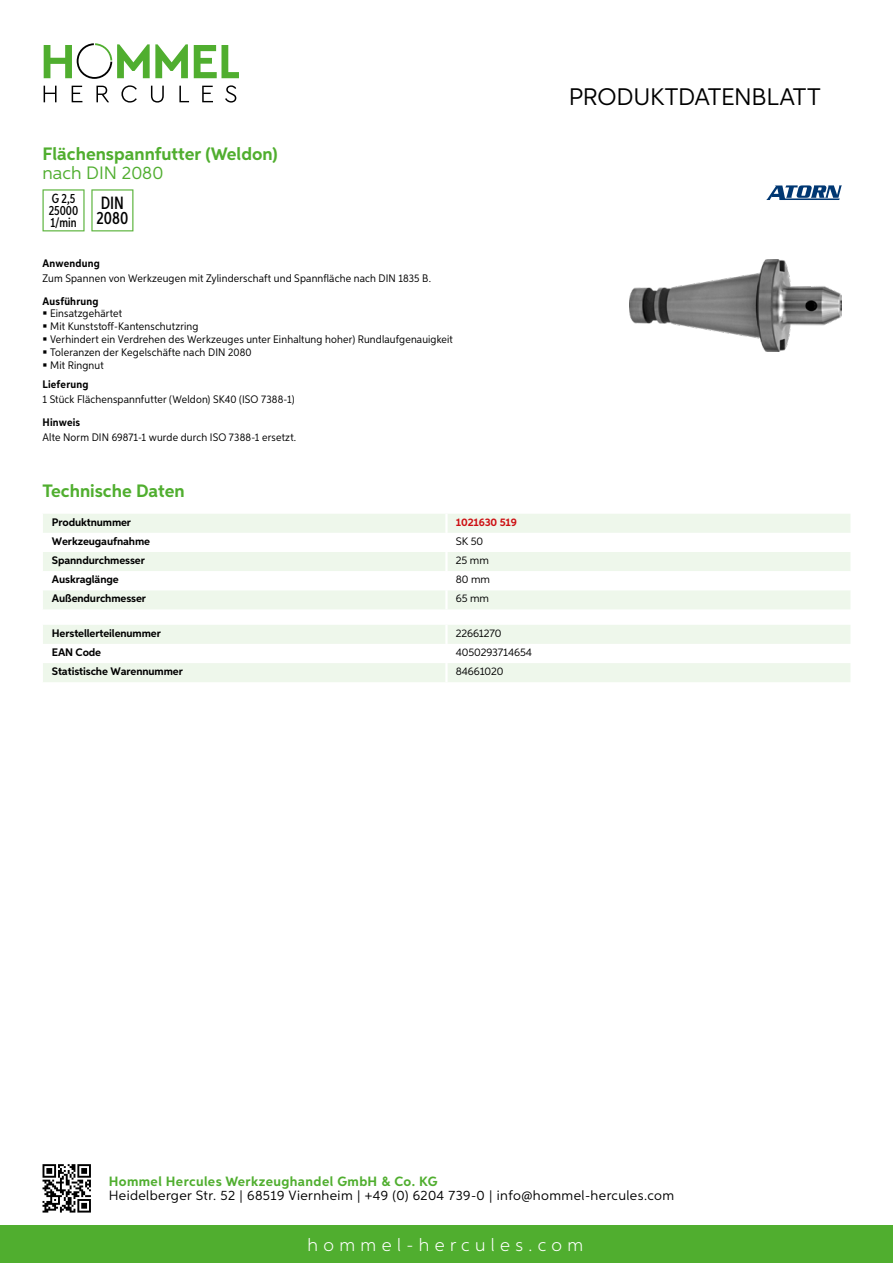
<style>
.page{position:relative;width:893px;height:1263px;background:#fff}
.page>*{position:absolute;margin:0;border:0;box-sizing:border-box;transform-origin:0 0}
.t1{font:24px "Aspira";letter-spacing:-.01em;color:#000}
.t2{font:700 18px "Aspira";color:#50ae2f}
.t3{font:300 18px "Aspira";letter-spacing:.3em;color:#fff}
.t4{font:18px "Aspira";color:#50ae2f}
.t5{font:500 17.85px/14.9px "Aspira XX Nar";color:#000}
.t6{font:13.5px "Aspira";letter-spacing:.03em;color:#000}
.t7{font:700 13.5px "Aspira";letter-spacing:.03em;color:#50ae2f}
.t8{font:500 13.35px/11.9px "Aspira XX Nar";color:#000}
.t9{font:10.95px/12.8px "Aspira Nar";letter-spacing:.015em;color:#000}
.t10{font:700 10.95px "Aspira";letter-spacing:-.01em;color:#000}
.t11{font:10.95px "Aspira";letter-spacing:-.01em;color:#000}
.t12{font:700 10.95px "Aspira Nar";letter-spacing:.02em;color:#000}
.t13{font:700 10.95px "Aspira";letter-spacing:-.01em;color:#cd1013}
</style>
<div class="page">
<div style="left:0;top:1226px;width:893px;height:37px;background:#50ae2f"></div>
<svg style="left:43px;top:1164px;width:48px;height:48px"></svg>
<svg style="left:194px;top:45px;width:45px;height:33px"></svg>
<svg style="left:44px;top:43px;width:144px;height:36px"></svg>
<svg style="left:44px;top:86px;width:13px;height:16px"></svg>
<svg style="left:72px;top:86px;width:10px;height:16px"></svg>
<svg style="left:96px;top:86px;width:13px;height:16px"></svg>
<svg style="left:121px;top:85px;width:16px;height:18px"></svg>
<svg style="left:151px;top:86px;width:13px;height:17px"></svg>
<svg style="left:179px;top:86px;width:10px;height:16px"></svg>
<svg style="left:202px;top:86px;width:11px;height:16px"></svg>
<svg style="left:225px;top:85px;width:11px;height:18px"></svg>
<div style="left:43px;top:514px;width:807px;height:95px;background:#eef7eb"></div>
<svg style="left:43px;top:533px;width:807px;height:57px"></svg>
<hr style="left:445px;top:514px;width:3px;height:19px;background:#fff">
<hr style="left:445px;top:533px;width:3px;height:19px;background:#fff">
<hr style="left:445px;top:552px;width:3px;height:19px;background:#fff">
<hr style="left:445px;top:571px;width:3px;height:19px;background:#fff">
<hr style="left:445px;top:590px;width:3px;height:19px;background:#fff">
<svg style="left:43px;top:625px;width:807px;height:57px"></svg>
<hr style="left:445px;top:663px;width:3px;height:19px;background:#fff">
<svg style="left:43px;top:189px;width:42px;height:42px"></svg>
<svg style="left:91px;top:189px;width:42px;height:42px"></svg>
<img style="left:629px;top:259px;width:213px;height:93px">
<svg style="left:766px;top:185px;width:76px;height:15px"></svg>
<h2 class="t2" style="left:43px;top:142px;width:237px">Flächenspannfutter (Weldon)</h2>
<h2 class="t4" style="left:43px;top:162px;width:122px">nach DIN 2080</h2>
<p class="t8" style="left:49px;top:193px;width:31px">G 2,5<br>25000<br>1/min</p>
<h3 class="t5" style="left:97px;top:196px;width:33px">DIN<br>2080</h3>
<p class="t12" style="left:43px;top:257px;width:59px">Anwendung</p>
<p class="t9" style="left:43px;top:272px;width:390px">Zum Spannen von Werkzeugen mit Zylinderschaft und Spannfläche nach DIN 1835 B.</p>
<p class="t12" style="left:43px;top:294px;width:58px">Ausführung</p>
<p class="t9" style="left:50px;top:307px;width:404px">Einsatzgehärtet<br>Mit Kunststoff-Kantenschutzring<br>Verhindert ein Verdrehen des Werkzeuges unter Einhaltung hoher) Rundlaufgenauigkeit Toleranzen der Kegelschäfte nach DIN 2080<br>Mit Ringnut</p>
<p class="t12" style="left:43px;top:377px;width:47px">Lieferung</p>
<p class="t9" style="left:43px;top:393px;width:253px">1 Stück Flächenspannfutter (Weldon) SK40 (ISO 7388-1)</p>
<p class="t12" style="left:43px;top:415px;width:39px">Hinweis</p>
<p class="t9" style="left:43px;top:431px;width:255px">Alte Norm DIN 69871-1 wurde durch ISO 7388-1 ersetzt.</p>
<h2 class="t2" style="left:43px;top:479px;width:144px">Technische Daten</h2>
<p class="t10" style="left:52px;top:515px;width:81px">Produktnummer</p>
<p class="t13" style="left:456px;top:515px;width:63px">1021630 519</p>
<p class="t10" style="left:52px;top:534px;width:100px">Werkzeugaufnahme</p>
<p class="t11" style="left:456px;top:534px;width:29px">SK 50</p>
<p class="t10" style="left:52px;top:553px;width:95px">Spanndurchmesser</p>
<p class="t11" style="left:456px;top:553px;width:35px">25 mm</p>
<p class="t10" style="left:52px;top:572px;width:68px">Auskraglänge</p>
<p class="t11" style="left:456px;top:573px;width:36px">80 mm</p>
<p class="t10" style="left:52px;top:592px;width:96px">Außendurchmesser</p>
<p class="t11" style="left:456px;top:592px;width:35px">65 mm</p>
<p class="t10" style="left:52px;top:626px;width:111px">Herstellerteilenummer</p>
<p class="t11" style="left:456px;top:626px;width:47px">22661270</p>
<p class="t10" style="left:52px;top:645px;width:51px">EAN Code</p>
<p class="t11" style="left:456px;top:645px;width:78px">4050293714654</p>
<p class="t10" style="left:52px;top:664px;width:132px">Statistische Warennummer</p>
<p class="t11" style="left:456px;top:664px;width:49px">84661020</p>
<h1 class="t1" style="left:569px;top:82px;width:253px">Produktdatenblatt</h1>
<p class="t7" style="left:109px;top:1172px;width:330px">Hommel Hercules Werkzeughandel GmbH &amp; Co. KG</p>
<p class="t6" style="left:109px;top:1187px;width:567px">Heidelberger Str. 52 | 68519 Viernheim | +49 (0) 6204 739-0 | info@hommel-hercules.com</p>
<h2 class="t3" style="left:307px;top:1234px;width:277px">hommel-hercules.com</h2>
</div>
